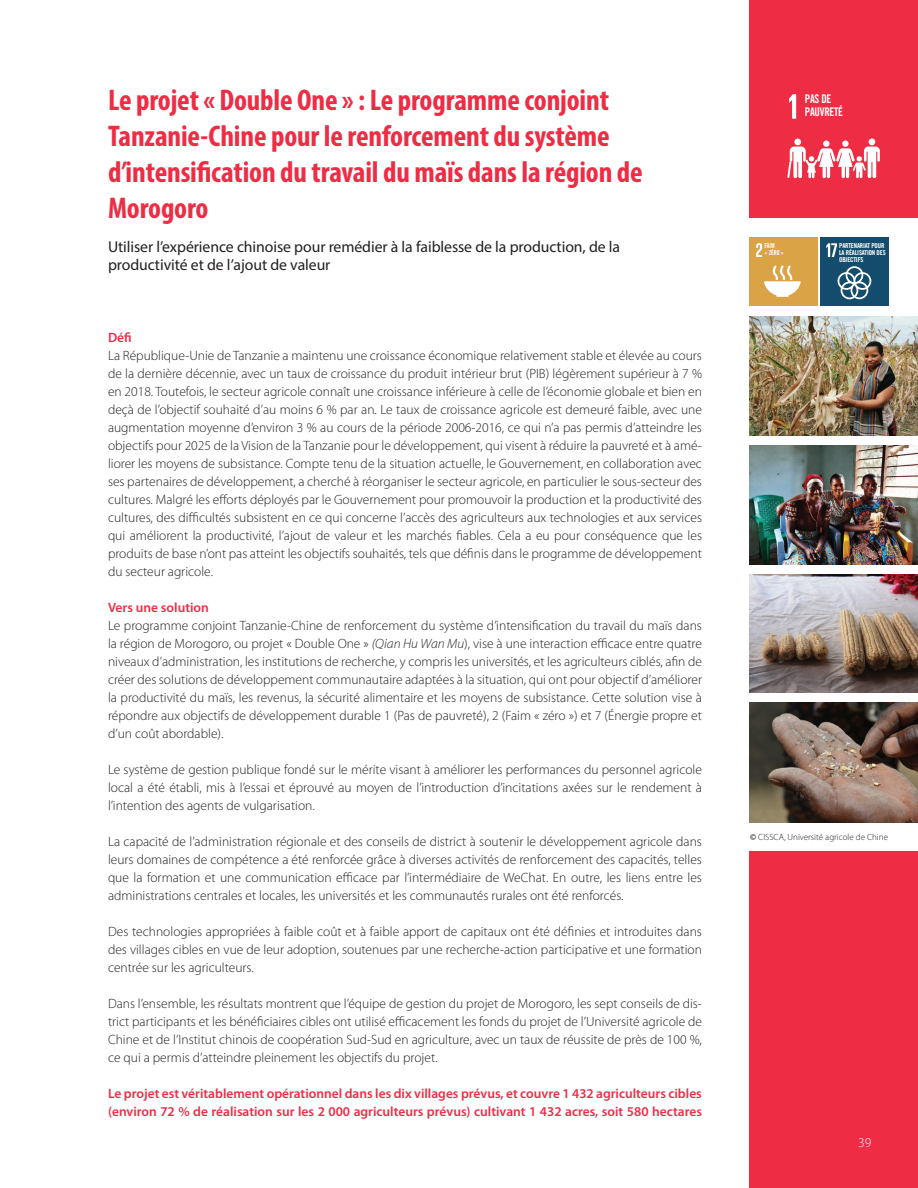
<style>
.page{position:relative;width:918px;height:1188px;background:#fff}
.page>*{position:absolute;margin:0;border:0;box-sizing:border-box;transform-origin:0 0}
.t1{font:700 condensed 30px/36px "Myriad Pro";letter-spacing:-.005em;color:#ee2d45}
.Sub_header{font:15.75px/18px "Myriad Pro";letter-spacing:-.005em;color:#231f20}
.Body{font:300 13.5px/18px "Myriad Pro";color:#231f20;text-align:justify}
.Body-2{font:600 13.5px/18px "Myriad Pro";color:#ee2d45}
.Sub_body{font:600 13.5px "Myriad Pro";color:#ee2d45}
.t2{font:300 13.5px "Myriad Pro";color:#fff}
.t3{font:12px/13.5px "Trade Gothic LT Com Bd Cn 20";letter-spacing:-.02em;color:#fff;scale:.9 1}
.Photo_credit{font:300 9px "Myriad Pro";color:#231f20}
.t4{font:6.75px/6.8px "Trade Gothic LT Com Bd Cn 20";letter-spacing:-.02em;color:#fff}
.t5{font:6.75px/6.8px "Trade Gothic LT Com Bd Cn 20";letter-spacing:-.02em;color:#fff;scale:.9 1}
.s1{font-style:italic}
.s2{font-weight:600}
</style>
<div class="page">
<div style="left:749px;top:0;width:169px;height:218px;background:#ee2d45"></div>
<svg style="left:789px;top:94px;width:7px;height:25px"></svg>
<svg style="left:787px;top:139px;width:93px;height:40px"></svg>
<img style="left:749px;top:317px;width:169px;height:119px">
<img style="left:749px;top:446px;width:169px;height:118px">
<img style="left:749px;top:574px;width:169px;height:119px">
<img style="left:750px;top:703px;width:168px;height:119px">
<div style="left:750px;top:851px;width:168px;height:337px;background:#ee2d45"></div>
<div style="left:820px;top:238px;width:68px;height:68px;background:#134c6c"></div>
<svg style="left:826px;top:243px;width:11px;height:14px"></svg>
<svg style="left:838px;top:266px;width:33px;height:33px"></svg>
<div style="left:749px;top:238px;width:68px;height:68px;background:#daa345"></div>
<svg style="left:756px;top:243px;width:6px;height:14px"></svg>
<svg style="left:764px;top:265px;width:37px;height:32px"></svg>
<p class="t1" style="left:108px;top:81px;width:536px">Le projet « Double One » : Le programme conjoint Tanzanie-Chine pour le renforcement du système d’intensification du travail du maïs dans la région de Morogoro</p>
<p class="Sub_header" style="left:108px;top:237px;width:514px">Utiliser l’expérience chinoise pour remédier à la faiblesse de la production, de la productivité et de l’ajout de valeur</p>
<p class="Sub_body" style="left:108px;top:329px;width:25px">Défi</p>
<p class="Body" style="left:108px;top:347px;width:596px">La République-Unie de Tanzanie a maintenu une croissance économique relativement stable et élevée au cours de la dernière décennie, avec un taux de croissance du produit intérieur brut (PIB) légèrement supérieur à 7 % en 2018. Toutefois, le secteur agricole connaît une croissance inférieure à celle de l’économie globale et bien en deçà de l’objectif souhaité d’au moins 6 % par an. Le taux de croissance agricole est demeuré faible, avec une augmentation moyenne d’environ 3 % au cours de la période 2006-2016, ce qui n’a pas permis d’atteindre les objectifs pour 2025 de la Vision de la Tanzanie pour le développement, qui visent à réduire la pauvreté et à amé&shy;liorer les moyens de subsistance. Compte tenu de la situation actuelle, le Gouvernement, en collaboration avec ses partenaires de développement, a cherché à réorganiser le secteur agricole, en particulier le sous-secteur des cultures. Malgré les efforts déployés par le Gouvernement pour promouvoir la production et la productivité des cultures, des difficultés subsistent en ce qui concerne l’accès des agriculteurs aux technologies et aux services qui améliorent la productivité, l’ajout de valeur et les marchés fiables. Cela a eu pour conséquence que les produits de base n’ont pas atteint les objectifs souhaités, tels que définis dans le programme de développement du secteur agricole.</p>
<p class="Sub_body" style="left:108px;top:599px;width:102px">Vers une solution</p>
<p class="Body" style="left:108px;top:617px;width:596px">Le programme conjoint Tanzanie-Chine de renforcement du système d’intensification du travail du maïs dans la région de Morogoro, ou projet « Double One » <span class="s1">(Qian Hu Wan Mu</span>), vise à une interaction efficace entre quatre niveaux d’administration, les institutions de recherche, y compris les universités, et les agriculteurs ciblés, afin de créer des solutions de développement communautaire adaptées à la situation, qui ont pour objectif d’améliorer la productivité du maïs, les revenus, la sécurité alimentaire et les moyens de subsistance. Cette solution vise à répondre aux objectifs de développement durable 1 (Pas de pauvreté), 2 (Faim « zéro ») et 7 (Énergie propre et d’un coût abordable).</p>
<p class="Body" style="left:108px;top:761px;width:596px">Le système de gestion publique fondé sur le mérite visant à améliorer les performances du personnel agricole local a été établi, mis à l’essai et éprouvé au moyen de l’introduction d’incitations axées sur le rendement à l’intention des agents de vulgarisation.</p>
<p class="Body" style="left:108px;top:833px;width:596px">La capacité de l’administration régionale et des conseils de district à soutenir le développement agricole dans leurs domaines de compétence a été renforcée grâce à diverses activités de renforcement des capacités, telles que la formation et une communication efficace par l’intermédiaire de WeChat. En outre, les liens entre les administrations centrales et locales, les universités et les communautés rurales ont été renforcés.</p>
<p class="Body" style="left:108px;top:923px;width:596px">Des technologies appropriées à faible coût et à faible apport de capitaux ont été définies et introduites dans des villages cibles en vue de leur adoption, soutenues par une recherche-action participative et une formation centrée sur les agriculteurs.</p>
<p class="Body" style="left:108px;top:995px;width:596px">Dans l’ensemble, les résultats montrent que l’équipe de gestion du projet de Morogoro, les sept conseils de dis&shy;trict participants et les bénéficiaires cibles ont utilisé efficacement les fonds du projet de l’Université agricole de Chine et de l’Institut chinois de coopération Sud-Sud en agriculture, avec un taux de réussite de près de 100 %, ce qui a permis d’atteindre pleinement les objectifs du projet.</p>
<p class="Body-2" style="left:108px;top:1084px;width:595px">Le projet est véritablement opérationnel dans les dix villages prévus, et couvre 1 432 agriculteurs cibles (environ 72 % de réalisation sur les 2 000 agriculteurs prévus) cultivant 1 432 acres, soit 580 hectares</p>
<p class="t3" style="left:805px;top:92px;width:44px">PAS DE<br>PAUVRETÉ</p>
<p class="t5" style="left:765px;top:242px;width:23px">FAIM<br>« ZÉRO »</p>
<p class="t4" style="left:839px;top:242px;width:48px">PARTENARIAT POUR<br>LA RÉALISATION DES<br>OBJECTIFS</p>
<p class="Photo_credit" style="left:750px;top:832px;width:139px"><span class="s2">©</span> CISSCA, Université agricole de Chine</p>
<p class="t2" style="left:858px;top:1135px;width:15px">39</p>
</div>
